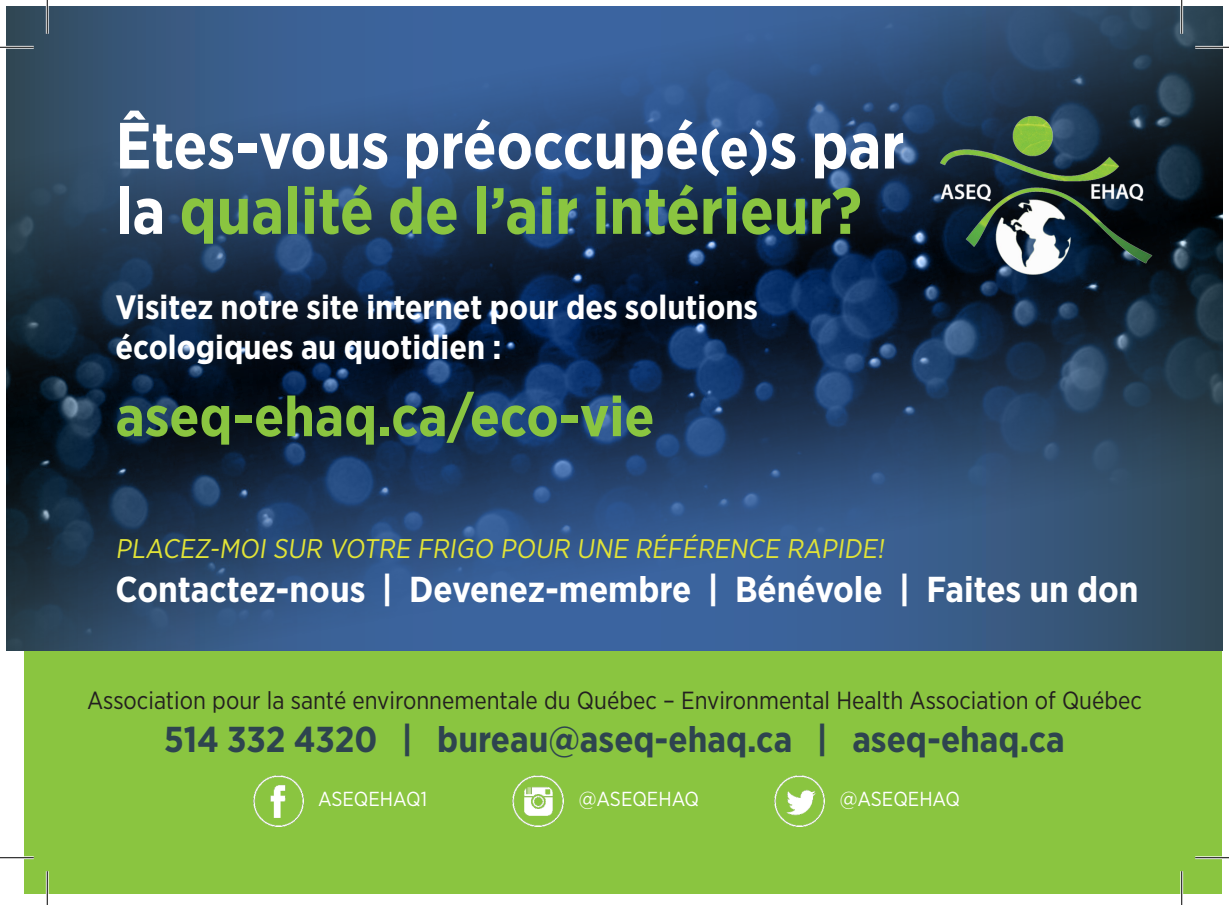
<style>
.page{position:relative;width:1229px;height:905px;background:#fff}
.page>*{position:absolute;margin:0;border:0;box-sizing:border-box;transform-origin:0 0}
.t1{font:700 65.25px/65.2px "Gotham Narrow";color:#fff}
.t2{font:700 56.25px "Gotham Narrow";color:#8ac540}
.t3{font:700 36px "Gotham Narrow";color:#fff}
.t4{font:700 36px "Gotham Narrow";color:#2e444f}
.t5{font:700 33.75px/40.5px "Gotham Narrow";color:#fff}
.t6{font:27px "Gotham Narrow";color:#e1e337}
.t7{font:24.75px "Gotham Narrow";color:#231f20}
.t8{font:20.25px "Gotham Narrow";color:#fff}
.s1{font-size:56.25px}
.s2{color:#8ac540}
</style>
<div class="page">
<div style="left:25px;top:597px;width:1197px;height:296px;background:#8ac540"></div>
<img style="left:7px;top:7px;width:1215px;height:643px">
<img style="left:917px;top:112px;width:255px;height:167px">
<img style="left:253px;top:775px;width:51px;height:51px">
<img style="left:512px;top:775px;width:51px;height:51px">
<img style="left:774px;top:775px;width:51px;height:51px">
<hr style="left:0;top:46px;width:34px;height:3px;background:#fff">
<hr style="left:1195px;top:46px;width:33px;height:3px;background:#fff">
<hr style="left:0;top:856px;width:34px;height:3px;background:#fff">
<hr style="left:1195px;top:856px;width:33px;height:3px;background:#fff">
<hr style="left:46px;top:0;width:3px;height:34px;background:#fff">
<hr style="left:46px;top:871px;width:3px;height:33px;background:#fff">
<hr style="left:1180px;top:0;width:3px;height:34px;background:#fff">
<hr style="left:1180px;top:871px;width:3px;height:33px;background:#fff">
<hr style="left:0;top:47px;width:34px;height:1px;background:#000">
<hr style="left:1195px;top:47px;width:33px;height:1px;background:#000">
<hr style="left:0;top:857px;width:34px;height:1px;background:#000">
<hr style="left:1195px;top:857px;width:33px;height:1px;background:#000">
<hr style="left:47px;top:0;width:1px;height:34px;background:#000">
<hr style="left:47px;top:871px;width:1px;height:33px;background:#000">
<hr style="left:1181px;top:0;width:1px;height:34px;background:#000">
<hr style="left:1181px;top:871px;width:1px;height:33px;background:#000">
<p class="t1" style="left:116px;top:112px;width:790px">Êtes-vous préoccupé<span class="s1">(e)</span>s par la <span class="s2">qualité de l’air intérieur?</span></p>
<p class="t5" style="left:116px;top:286px;width:644px">Visitez notre site internet pour des solutions écologiques au quotidien :</p>
<p class="t2" style="left:116px;top:380px;width:540px">aseq-ehaq.ca/eco-vie</p>
<p class="t6" style="left:116px;top:532px;width:774px">PLACEZ-MOI SUR VOTRE FRIGO POUR UNE RÉFÉRENCE RAPIDE!</p>
<p class="t3" style="left:116px;top:566px;width:1024px">Contactez-nous | Devenez-membre | Bénévole | Faites un don</p>
<p class="t7" style="left:87px;top:684px;width:1056px">Association pour la santé environnementale du Québec – Environmental Health Association of Québec</p>
<p class="t4" style="left:164px;top:716px;width:902px">514 332 4320 | bureau@aseq-ehaq.ca | aseq-ehaq.ca</p>
<p class="t8" style="left:318px;top:786px;width:111px">ASEQEHAQ1</p>
<p class="t8" style="left:579px;top:786px;width:122px">@ASEQEHAQ</p>
<p class="t8" style="left:839px;top:786px;width:122px">@ASEQEHAQ</p>
</div>
